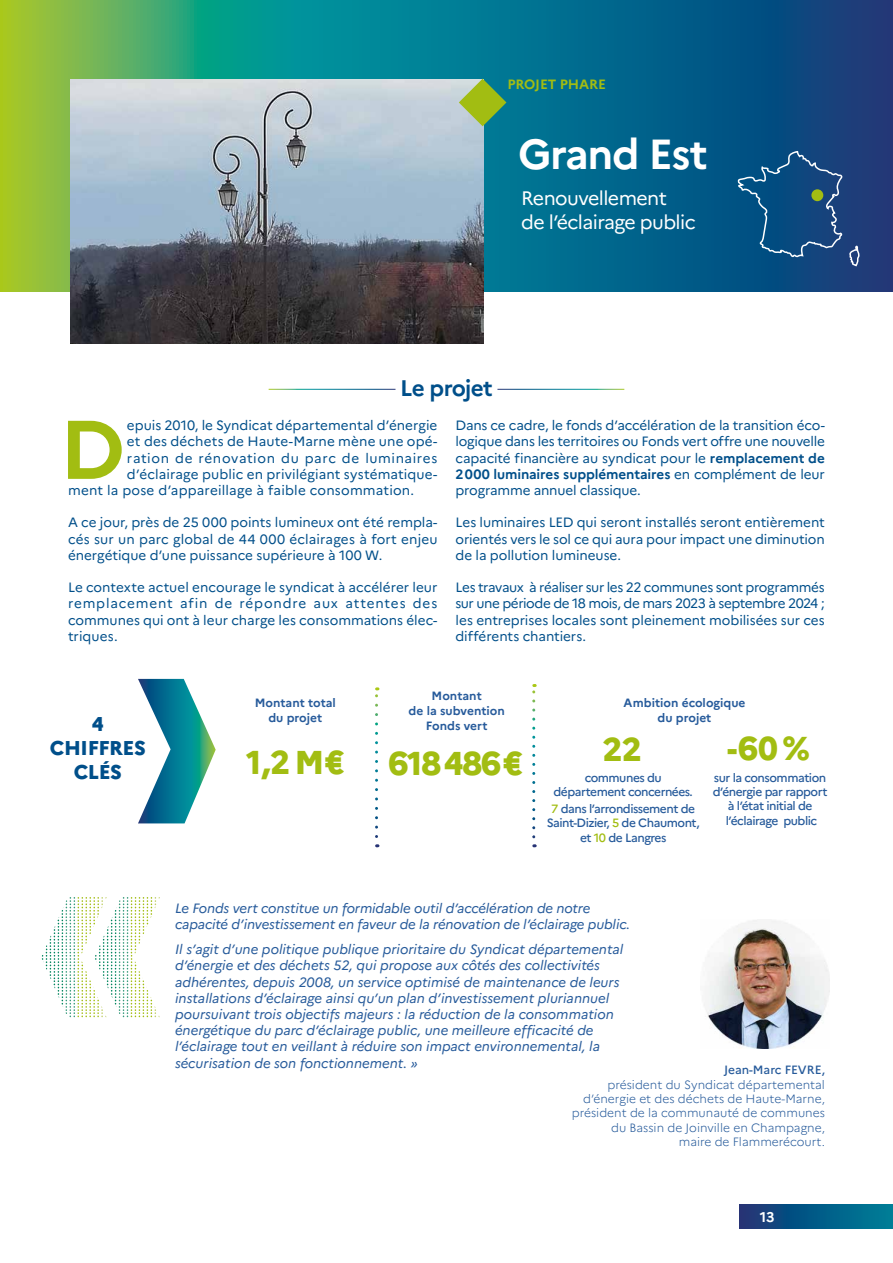
<style>
.page{position:relative;width:893px;height:1263px;background:#fff}
.page>*{position:absolute;margin:0;border:0;box-sizing:border-box;transform-origin:0 0}
.t1{font:700 82.95px "Marianne";color:#a2bd12}
.t2{font:700 42px "Marianne";letter-spacing:-.03em;color:#fff}
.t3{font:800 33px "Marianne";letter-spacing:-.03em;color:#a2bd12}
.t4{font:700 22.5px "Marianne";letter-spacing:-.03em;color:#004f8a}
.t5{font:800 19.95px/24px "Marianne";letter-spacing:-.02em;color:#004f8a;text-align:center}
.t6{font:19.5px/24px "Marianne";letter-spacing:-.03em;color:#fff}
.t7{font:700 14.1px "Marianne";color:#fff}
.t8{font:13.5px/16.2px "Marianne";color:#004f8a;text-align:justify}
.t9{font:italic 13.5px/16.2px "Marianne";color:#275b9b}
.t10{font:13.5px "Marianne";letter-spacing:.045em;color:#004f8a}
.t11{font:700 13.5px "Marianne";letter-spacing:-.01em;color:#a2bd12}
.t12{font:500 12px/14.4px "Marianne";letter-spacing:-.04em;color:#275b9b;text-align:center}
.t13{font:300 12px/14.4px "Marianne";color:#275b9b;text-align:right}
.t14{font:700 12px/15px "Marianne";color:#275b9b;text-align:center}
.t15{font:500 12px "Marianne";color:#275b9b}
.s1{font-weight:700}
.s2{color:#a2bd12}
</style>
<div class="page">
<svg style="left:138px;top:679px;width:78px;height:144px"></svg>
<svg style="left:532px;top:684px;width:3px;height:153px"></svg>
<svg style="left:375px;top:687px;width:3px;height:149px"></svg>
<svg style="left:42px;top:897px;width:118px;height:120px"></svg>
<img style="left:704px;top:920px;width:125px;height:128px">
<svg style="left:0;top:0;width:893px;height:292px;background:#1d757d"></svg>
<img style="left:71px;top:79px;width:412px;height:265px">
<svg style="left:736px;top:150px;width:125px;height:118px;background:#1a5183"></svg>
<svg style="left:458px;top:79px;width:48px;height:48px;background:#84b267"></svg>
<div style="left:740px;top:1204px;width:153px;height:25px;background:linear-gradient(to right,#193475,#008098)"></div>
<p class="t11" style="left:507px;top:74px;width:100px">PROJET PHARE</p>
<h2 class="t2" style="left:518px;top:121px;width:191px">Grand Est</h2>
<h3 class="t6" style="left:521px;top:184px;width:176px">Renouvellement<br>de l’éclairage public</h3>
<h3 class="t4" style="left:400px;top:371px;width:94px">Le projet</h3>
<h1 class="t1" style="left:59px;top:385px;width:67px">D</h1>
<p class="t8" style="left:127px;top:416px;width:312px">epuis 2010, le Syndicat départemental d’énergie</p>
<p class="t8" style="left:127px;top:432px;width:312px">et des déchets de Haute-Marne mène une opé-</p>
<p class="t10" style="left:127px;top:447px;width:312px">ration de rénovation du parc de luminaires</p>
<p class="t8" style="left:127px;top:465px;width:312px">d’éclairage public en privilégiant systématique-</p>
<p class="t8" style="left:68px;top:481px;width:348px">ment la pose d’appareillage à faible consommation.</p>
<p class="t8" style="left:68px;top:513px;width:371px">A ce jour, près de 25 000 points lumineux ont été rempla&shy;cés sur un parc global de 44 000 éclairages à fort enjeu énergétique d’une puissance supérieure à 100 W.</p>
<p class="t8" style="left:68px;top:578px;width:371px">Le contexte actuel encourage le syndicat à accélérer leur remplacement afin de répondre aux attentes des communes qui ont à leur charge les consommations élec&shy;triques.</p>
<p class="t8" style="left:455px;top:416px;width:371px">Dans ce cadre, le fonds d’accélération de la transition éco&shy;logique dans les territoires ou Fonds vert offre une nouvelle capacité financière au syndicat pour le <span class="s1">remplacement de 2 000 luminaires supplémentaires</span> en complément de leur programme annuel classique.</p>
<p class="t8" style="left:455px;top:513px;width:371px">Les luminaires LED qui seront installés seront entièrement orientés vers le sol ce qui aura pour impact une diminution de la pollution lumineuse.</p>
<p class="t8" style="left:455px;top:578px;width:371px">Les travaux à réaliser sur les 22 communes sont programmés sur une période de 18 mois, de mars 2023 à septembre 2024 ; les entreprises locales sont pleinement mobilisées sur ces différents chantiers.</p>
<h3 class="t5" style="left:50px;top:710px;width:97px">4<br>CHIFFRES<br>CLÉS</h3>
<p class="t14" style="left:255px;top:694px;width:83px">Montant total du projet</p>
<h3 class="t3" style="left:246px;top:736px;width:100px">1,2 M€</h3>
<p class="t14" style="left:409px;top:687px;width:98px">Montant<br>de la subvention<br>Fonds vert</p>
<h3 class="t3" style="left:388px;top:737px;width:136px">618 486 €</h3>
<p class="t14" style="left:623px;top:694px;width:124px">Ambition écologique du projet</p>
<h3 class="t3" style="left:603px;top:723px;width:41px">22</h3>
<h3 class="t3" style="left:727px;top:723px;width:84px">-60 %</h3>
<p class="t12" style="left:713px;top:769px;width:116px">sur la consommation d’énergie par rapport à l’état initial de l’éclairage public</p>
<p class="t12" style="left:554px;top:769px;width:141px">communes du département concernées.</p>
<p class="t12" style="left:547px;top:800px;width:155px"><span class="s2">7</span> dans l’arrondissement de<br>Saint-Dizier, <span class="s2">5</span> de Chaumont, et <span class="s2">10</span> de Langres</p>
<p class="t9" style="left:175px;top:899px;width:457px">Le Fonds vert constitue un formidable outil d’accélération de notre capacité d’investissement en faveur de la rénovation de l’éclairage public.</p>
<p class="t9" style="left:175px;top:940px;width:450px">Il s’agit d’une politique publique prioritaire du Syndicat départemental d’énergie et des déchets 52, qui propose aux côtés des collectivités adhérentes, depuis 2008, un service optimisé de maintenance de leurs installations d’éclairage ainsi qu’un plan d’investissement pluriannuel poursuivant trois objectifs majeurs : la réduction de la consommation énergétique du parc d’éclairage public, une meilleure efficacité de l’éclairage tout en veillant à réduire son impact environnemental, la sécurisation de son fonctionnement. »</p>
<p class="t15" style="left:724px;top:1061px;width:102px">Jean-Marc FEVRE,</p>
<p class="t13" style="left:572px;top:1076px;width:255px">président du Syndicat départemental d’énergie et des déchets de Haute-Marne, président de la communauté de communes du Bassin de Joinville en Champagne,<br>maire de Flammerécourt.</p>
<p class="t7" style="left:760px;top:1206px;width:16px">13</p>
</div>
